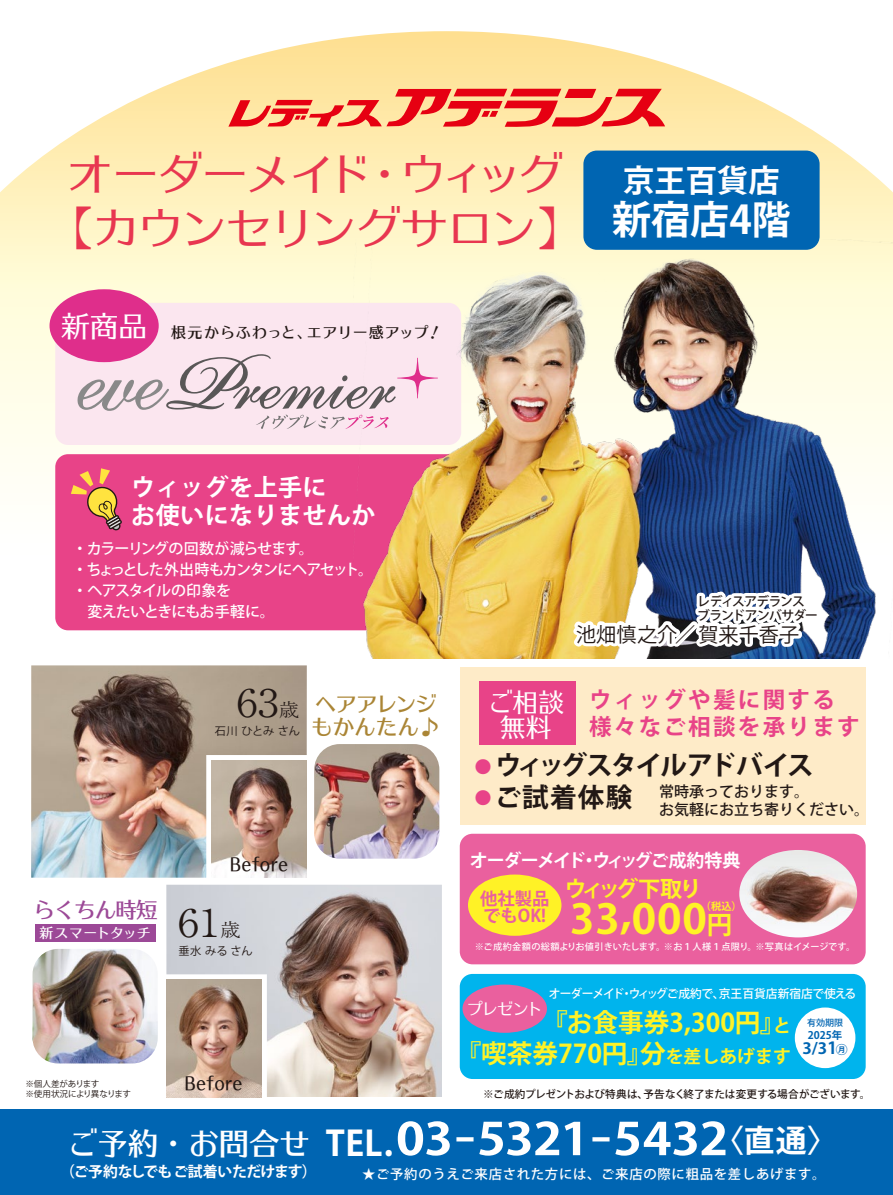
<style>
.page{position:relative;width:893px;height:1195px;background:#fff}
.page>*{position:absolute;margin:0;border:0;box-sizing:border-box;transform-origin:0 0}
.t1{font:45px/54px "UD Typos 510 Std";letter-spacing:-.075em;color:#e83650;text-align:center;scale:1.05 1}
.t2{font:700 44.25px "Koz Go Pr 6 N";letter-spacing:-.015em;color:#fff;scale:1.14 1}
.t3{font:700 40.8px "Koz Go Pr 6 N";color:#fff226;scale:1.05 1}
.t4{font:700 39.15px "Koz Go Pro";color:#fff}
.t5{font:300 37.95px "Ryumin Pr 6 N";color:#221815;scale:1.1 1}
.t6{font:700 31.35px "Koz Go Pro";color:#fff}
.t7{font:28.65px "UD Typos 510 Std";color:#fff}
.t8{font:700 26.55px "Koz Go Pr 6 N";letter-spacing:-.055em;color:#221815}
.t9{font:700 25.65px/30.3px "Koz Go Pr 6 N";color:#fff226;text-align:right}
.t10{font:25.5px/25.5px "UD Typos 510 Std";color:#fff;text-align:center}
.t11{font:700 24px/28.5px "Koz Go Pr 6 N";letter-spacing:.02em;color:#fff}
.t12{font:700 22.5px/27px "Koz Go Pr 6 N";letter-spacing:.1em;color:#e84388}
.t13{font:700 22.2px "Koz Go Pr 6 N";letter-spacing:-.165em;color:#fff226}
.t14{font:21.6px/23.4px "UD Typos 512 Std";letter-spacing:-.04em;color:#aa8535}
.t15{font:21.6px "UD Typos 512 Std";letter-spacing:-.05em;color:#9c4997}
.t16{font:20.1px "Koz Go Pr 6 N";color:#221815}
.t17{font:700 18px "Koz Go Pro";letter-spacing:-.085em;color:#fff}
.t18{font:17.55px "UD Typos 512 Std";letter-spacing:.03em;color:#221815;scale:.85 1}
.t19{font:700 17.4px/17.7px "Koz Go Pr 6 N";color:#ea609e}
.t20{font:16.5px "UD Typos 510 Std";letter-spacing:-.07em;color:#fff}
.t21{font:700 15.45px "Koz Go Pr 6 N";color:#0065b2;scale:1.08 1}
.t22{font:500 15px/21px "Koz Go Pr 6 N";letter-spacing:-.06em;color:#fff}
.t23{font:500 15px/18px "Koz Go Pr 6 N";color:#221815}
.t24{font:15px "UD Typos 512 Std";letter-spacing:.055em;color:#221815}
.t25{font:700 14.85px "Koz Go Pr 6 N";letter-spacing:-.03em;color:#fff}
.t26{font:13.8px "UD Typos 512 Std";letter-spacing:-.01em;color:#fff}
.t27{font:500 13.35px "Koz Go Pr 6 N";letter-spacing:.05em;color:#fff}
.t28{font:500 12.75px/13.6px "Koz Go Pr 6 N";letter-spacing:-.06em;color:#221815}
.t29{font:500 12px "Koz Go Pr 6 N";letter-spacing:-.05em;color:#fff}
.t30{font:11.25px "Koz Go Pr 6 N";letter-spacing:-.01em;color:#221815}
.t31{font:500 10.65px "Koz Go Pr 6 N";letter-spacing:-.03em;color:#221815}
.t32{font:700 10.5px "Koz Go Pr 6 N";color:#0065b2}
.t33{font:700 10.2px "Koz Go Pr 6 N";color:#fff226}
.t34{font:500 9.15px "Koz Go Pro";letter-spacing:.04em;color:#fff}
.t35{font:500 9px "Koz Go Pr 6 N";color:#0065b2}
.t36{font:8.55px/10.2px "Koz Go Pr 6 N";letter-spacing:-.03em;color:#221815}
.s1{font-size:19.05px}
.s2{font-size:16.65px;color:#e84388}
.s3{font-size:25.5px}
.s4{font-size:17.85px}
.s5{font-size:16.65px}
.s6{font-size:11.85px}
.s7{font-family:"UD Typos 512 Std";font-weight:400;font-size:30.3px}
.s8{font-size:34.5px}
.s9{font-size:41.25px}
.s10{font-size:30.9px}
</style>
<div class="page">
<svg style="left:0;top:31px;width:893px;height:445px"></svg>
<div style="left:55px;top:454px;width:406px;height:176px;background:#e84388;border-radius:13px"></div>
<div style="left:55px;top:303px;width:406px;height:142px;background:#fbe6ef;border-radius:13px"></div>
<svg style="left:71px;top:468px;width:51px;height:62px"></svg>
<div style="left:0;top:1109px;width:893px;height:86px;background:#0065b2"></div>
<div style="left:460px;top:667px;width:406px;height:158px;background:#feebc8"></div>
<img style="left:353px;top:240px;width:540px;height:419px">
<svg style="left:228px;top:89px;width:437px;height:38px;background:#f48667"></svg>
<img style="left:567px;top:379px;width:257px;height:279px">
<div style="left:583px;top:151px;width:237px;height:99px;background:#0065b2;border-radius:13px"></div>
<div style="left:50px;top:289px;width:109px;height:73px;background:#df2e8b;border-radius:50%"></div>
<div style="left:460px;top:834px;width:406px;height:130px;background:#ea609e;border-radius:13px"></div>
<div style="left:468px;top:874px;width:93px;height:62px;background:#fff226;border-radius:50%"></div>
<img style="left:739px;top:850px;width:118px;height:87px">
<div style="left:479px;top:682px;width:96px;height:63px;background:#e84388"></div>
<div style="left:460px;top:974px;width:406px;height:105px;background:#00b4ed;border-radius:13px"></div>
<svg style="left:77px;top:354px;width:361px;height:75px"></svg>
<img style="left:31px;top:665px;width:276px;height:213px">
<img style="left:212px;top:760px;width:95px;height:118px">
<img style="left:166px;top:885px;width:276px;height:212px">
<img style="left:166px;top:980px;width:95px;height:117px">
<div style="left:35px;top:923px;width:121px;height:18px;background:#9c4997"></div>
<img style="left:33px;top:949px;width:125px;height:114px">
<img style="left:314px;top:744px;width:125px;height:115px">
<div style="left:462px;top:984px;width:85px;height:49px;background:#ea609e;border-radius:50%"></div>
<div style="left:795px;top:1007px;width:60px;height:61px;background:#fff;border-radius:50%"></div>
<h1 class="t1" style="left:47px;top:145px;width:512px">オーダーメイド・ウィッグ【カウンセリングサロン】</h1>
<h3 class="t7" style="left:61px;top:302px;width:88px">新商品</h3>
<p class="t24" style="left:171px;top:320px;width:273px">根元からふわっと、エアリー感アップ！</p>
<h3 class="t6" style="left:623px;top:161px;width:158px">京王百貨店</h3>
<h3 class="t4" style="left:612px;top:195px;width:180px">新宿店4階</h3>
<h3 class="t11" style="left:131px;top:473px;width:246px">ウィッグを上手に<br>お使いになりませんか</h3>
<p class="t22" style="left:72px;top:538px;width:302px">・カラーリングの回数が減らせます。<br>・ちょっとした外出時もカンタンにヘアセット。・ヘアスタイルの印象を<br>　変えたいときにもお手軽に。</p>
<h3 class="t5" style="left:237px;top:672px;width:59px">63<span class="s1">歳</span></h3>
<p class="t30" style="left:215px;top:724px;width:87px">石川 ひとみさん</p>
<h3 class="t14" style="left:311px;top:691px;width:131px">ヘアアレンジもかんたん♪</h3>
<p class="t28" style="left:697px;top:595px;width:122px">レディスアデランスブランドアンバサダー</p>
<h3 class="t16" style="left:576px;top:623px;width:225px">池畑慎之介／賀来千香子</h3>
<h3 class="t10" style="left:487px;top:688px;width:78px">ご相談無料</h3>
<h3 class="t12" style="left:589px;top:687px;width:272px">ウィッグや髪に関する様々なご相談を承ります</h3>
<h3 class="t15" style="left:33px;top:891px;width:126px">らくちん時短</h3>
<p class="t26" style="left:40px;top:921px;width:113px">新スマートタッチ</p>
<p class="t18" style="left:230px;top:849px;width:70px">Before</p>
<h3 class="t5" style="left:178px;top:893px;width:59px">61<span class="s1">歳</span></h3>
<p class="t30" style="left:179px;top:944px;width:76px">垂水 みるさん</p>
<p class="t36" style="left:25px;top:1078px;width:107px">※個人差があります<br>※使用状況により異なります</p>
<p class="t18" style="left:184px;top:1069px;width:70px">Before</p>
<h3 class="t8" style="left:475px;top:750px;width:340px"><span class="s2">●</span> ウィッグスタイルアドバイス</h3>
<h3 class="t8" style="left:475px;top:782px;width:159px"><span class="s2">●</span> ご試着体験</h3>
<p class="t23" style="left:659px;top:782px;width:211px">常時承っております。<br>お気軽にお立ち寄りください。</p>
<p class="t17" style="left:470px;top:848px;width:272px">オーダーメイド・ウィッグご成約特典</p>
<p class="t19" style="left:480px;top:890px;width:71px">他社製品でもOK!</p>
<h3 class="t13" style="left:564px;top:876px;width:139px">ウィッグ下取り</h3>
<p class="t33" style="left:701px;top:900px;width:42px">（税込）</p>
<h3 class="t3" style="left:570px;top:896px;width:156px">33,000<span class="s3">円</span></h3>
<p class="t34" style="left:475px;top:941px;width:382px">※ご成約金額の総額よりお値引きいたします。※お１人様１点限り。※写真はイメージです。</p>
<p class="t29" style="left:549px;top:987px;width:309px">オーダーメイド・ウィッグご成約で、京王百貨店新宿店で使える</p>
<h3 class="t9" style="left:456px;top:1008px;width:336px">　『お食事券3,300円』<span class="s4">と<br></span>『喫茶券770円』分<span class="s4">を差しあげます</span></h3>
<p class="t35" style="left:807px;top:1017px;width:37px">有効期限</p>
<p class="t20" style="left:466px;top:994px;width:78px">プレゼント</p>
<p class="t32" style="left:808px;top:1029px;width:36px">2025年</p>
<p class="t21" style="left:802px;top:1039px;width:43px">3/3<span class="s5">1</span><span class="s6">㊊</span></p>
<p class="t31" style="left:483px;top:1088px;width:389px">※ご成約プレゼントおよび特典は、予告なく終了または変更する場合がございます。</p>
<h2 class="t2" style="left:67px;top:1114px;width:678px"><span class="s7">ご予約・お問合せ</span> <span class="s8">TEL.</span>03<span class="s9">－</span>5321<span class="s9">－</span>5432<span class="s10">〈直通〉</span></h2>
<p class="t25" style="left:60px;top:1163px;width:258px">（ご予約なしでもご試着いただけます）</p>
<p class="t27" style="left:362px;top:1166px;width:465px">★ご予約のうえご来店された方には、ご来店の際に粗品を差しあげます。</p>
</div>
